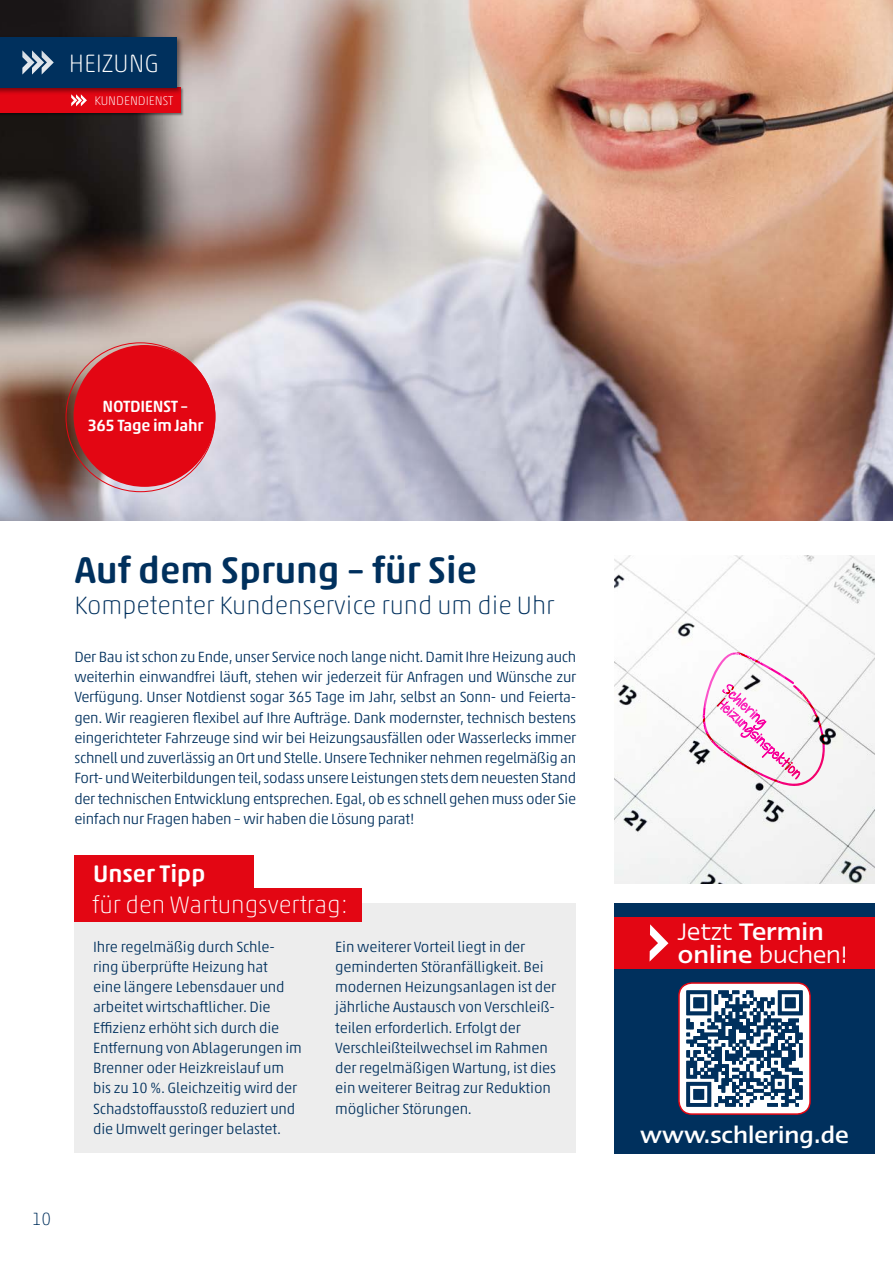
<style>
.page{position:relative;width:893px;height:1263px;background:#fff}
.page>*{position:absolute;margin:0;border:0;box-sizing:border-box;transform-origin:0 0}
.t1{font:500 37.5px "Akko Rounded Std";color:#00305d}
.t2{font:27.6px/23px "Linotype Ergo";color:#fff}
.t3{font:500 26.4px "Linotype Ergo";color:#fff}
.t4{font:100 25.5px "Akko Rounded Pro";color:#00305d}
.t5{font:100 25.5px "Akko Rounded Pro";color:#fff}
.t6{font:100 24.3px "Akko Rounded Pro";color:#fff}
.t7{font:500 24.3px "Akko Rounded Std";color:#fff}
.t8{font:100 18px "Akko Rounded Pro";color:#00305d}
.t9{font:500 16.5px/19.5px "Akko Rounded Std";letter-spacing:-.02em;color:#fff;text-align:center}
.t10{font:300 15px/20.2px "Akko Pro";letter-spacing:-.01em;color:#00305d}
.t11{font:100 12.75px "Akko Rounded Pro";color:#fff}
.s1{font-weight:500}
</style>
<div class="page">
<div style="left:74px;top:903px;width:502px;height:249px;background:#ededed"></div>
<div style="left:74px;top:888px;width:288px;height:33px;background:#e30613"></div>
<div style="left:74px;top:855px;width:180px;height:33px;background:#e30613"></div>
<img style="left:0;top:0;width:893px;height:520px">
<div style="left:74px;top:345px;width:141px;height:142px;background:#e30613;border-radius:50%"></div>
<img style="left:614px;top:555px;width:260px;height:328px">
<svg style="left:701px;top:652px;width:125px;height:137px"></svg>
<div style="left:614px;top:903px;width:261px;height:250px;background:#00305d"></div>
<div style="left:679px;top:983px;width:131px;height:131px;background:#fff;border-radius:13px"></div>
<svg style="left:686px;top:990px;width:116px;height:116px"></svg>
<div style="left:678px;top:982px;width:133px;height:133px;border:2px solid #e30613;border-radius:13px"></div>
<div style="left:614px;top:917px;width:261px;height:52px;background:#e30613"></div>
<svg style="left:650px;top:924px;width:18px;height:37px"></svg>
<div style="left:0;top:87px;width:184px;height:29px;background:#000;opacity:.45"></div>
<div style="left:0;top:88px;width:181px;height:25px;background:#e30613"></div>
<svg style="left:71px;top:95px;width:16px;height:11px"></svg>
<div style="left:0;top:36px;width:184px;height:59px;background:#000;opacity:.45"></div>
<div style="left:0;top:37px;width:176px;height:51px;background:#00305d"></div>
<svg style="left:22px;top:50px;width:32px;height:25px"></svg>
<h3 class="t5" style="left:69px;top:48px;width:92px">HEIZUNG</h3>
<p class="t11" style="left:94px;top:93px;width:80px">KUNDENDIENST</p>
<p class="t9" style="left:88px;top:396px;width:117px">NOTDIENST –<br>365 Tage im Jahr</p>
<h1 class="t1" style="left:74px;top:547px;width:404px">Auf dem Sprung – für Sie</h1>
<h3 class="t4" style="left:74px;top:590px;width:482px">Kompetenter Kundenservice rund um die Uhr</h3>
<p class="t10" style="left:74px;top:646px;width:503px;text-align:justify">Der Bau ist schon zu Ende, unser Service noch lange nicht. Damit Ihre Heizung auch weiterhin einwandfrei läuft, stehen wir jederzeit für Anfragen und Wünsche zur Verfügung. Unser Notdienst sogar 365 Tage im Jahr, selbst an Sonn- und Feierta&shy;gen. Wir reagieren flexibel auf Ihre Aufträge. Dank modernster, technisch bestens eingerichteter Fahrzeuge sind wir bei Heizungsausfällen oder Wasserlecks immer schnell und zuverlässig an Ort und Stelle. Unsere Techniker nehmen regelmäßig an Fort- und Weiterbildungen teil, sodass unsere Leistungen stets dem neuesten Stand der technischen Entwicklung entsprechen. Egal, ob es schnell gehen muss oder Sie einfach nur Fragen haben – wir haben die Lösung parat!</p>
<h3 class="t7" style="left:93px;top:859px;width:114px">Unser Tipp</h3>
<h3 class="t6" style="left:92px;top:890px;width:257px">für den Wartungsvertrag:</h3>
<p class="t10" style="left:93px;top:936px;width:210px">Ihre regelmäßig durch Schle&shy;ring überprüfte Heizung hat<br>eine längere Lebensdauer und arbeitet wirtschaftlicher. Die<br>Effizienz erhöht sich durch die<br>Entfernung von Ablagerungen im<br>Brenner oder Heizkreislauf um bis zu 10 %. Gleichzeitig wird der<br>Schadstoffausstoß reduziert und die Umwelt geringer belastet.</p>
<p class="t10" style="left:335px;top:936px;width:222px">Ein weiterer Vorteil liegt in der geminderten Störanfälligkeit. Bei modernen Heizungsanlagen ist der jährliche Austausch von Verschleiß&shy;teilen erforderlich. Erfolgt der Verschleißteilwechsel im Rahmen der regelmäßigen Wartung, ist dies ein weiterer Beitrag zur Reduktion möglicher Störungen.</p>
<p class="t8" style="left:32px;top:1208px;width:21px">10</p>
<h2 class="t2" style="left:678px;top:919px;width:171px">Jetzt <span class="s1">Termin online</span> buchen!</h2>
<h3 class="t3" style="left:640px;top:1121px;width:210px">www.schlering.de</h3>
</div>
